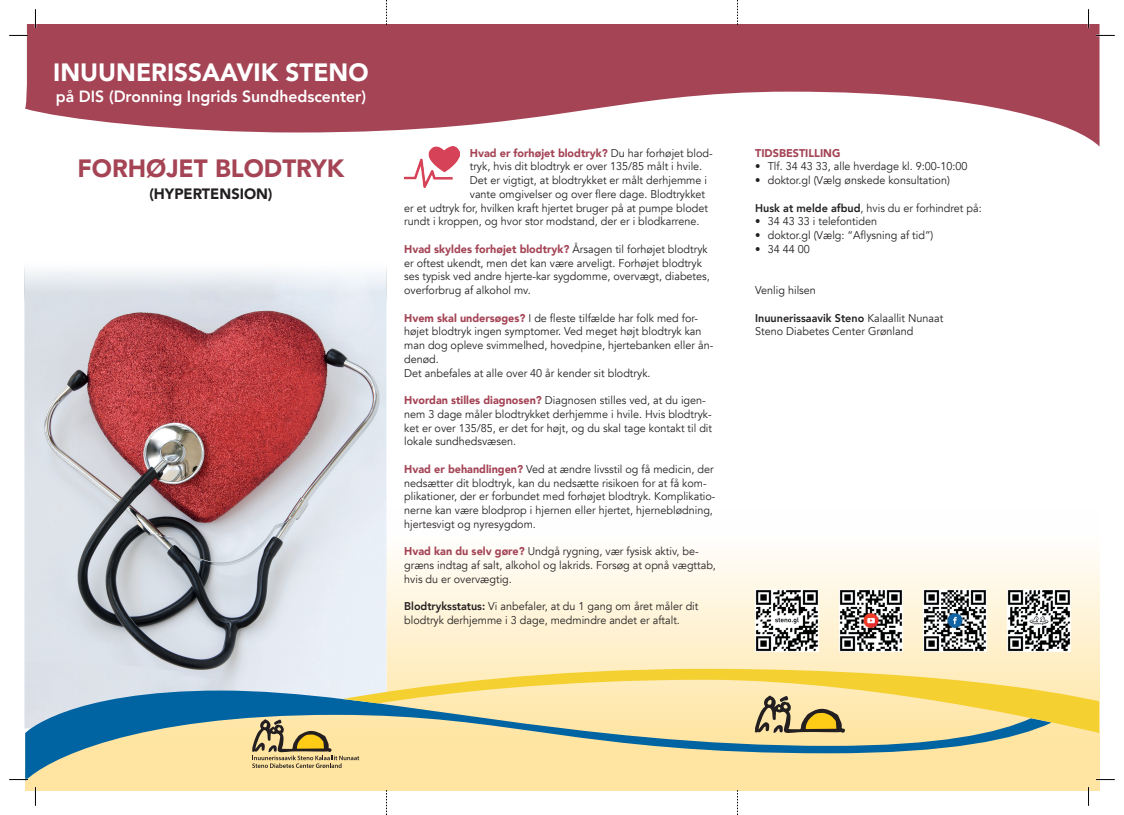
<style>
.page{position:relative;width:1124px;height:815px;background:#fff}
.page>*{position:absolute;margin:0;border:0;box-sizing:border-box;transform-origin:0 0}
.t1{font:900 25px "Avenir";color:#fff}
.t2{font:900 25px "Avenir";color:#a44455}
.t3{font:800 16.25px "Avenir";color:#fff}
.t4{font:900 15px "Avenir";color:#231f20}
.t5{font:11.25px/13.8px "Avenir";color:#231f20;scale:.96 1}
.t6{font:11.25px "Avenir";color:#231f20;scale:.95 1}
.t7{font:900 11.25px "Avenir";color:#a44455;scale:.96 1}
.s1{font-weight:400;color:#231f20}
.s2{font-weight:900;color:#a44455}
.s3{font-weight:800}
</style>
<div class="page">
<svg style="left:25px;top:25px;width:1074px;height:121px;fill:#a44455"></svg>
<svg style="left:25px;top:508px;width:1074px;height:283px"></svg>
<img style="left:24px;top:267px;width:362px;height:461px">
<svg style="left:386px;top:0;width:1px;height:25px"></svg>
<svg style="left:386px;top:790px;width:1px;height:25px"></svg>
<svg style="left:737px;top:0;width:1px;height:25px"></svg>
<svg style="left:737px;top:790px;width:1px;height:25px"></svg>
<svg style="left:25px;top:691px;width:1026px;height:90px;background:#c0c5a4"></svg>
<svg style="left:342px;top:669px;width:756px;height:64px;background:#e8d78f"></svg>
<img style="left:404px;top:146px;width:55px;height:42px">
<svg style="left:252px;top:719px;width:107px;height:49px;background:#cfb97f"></svg>
<img style="left:755px;top:589px;width:63px;height:63px">
<img style="left:839px;top:589px;width:63px;height:63px">
<img style="left:923px;top:589px;width:63px;height:63px">
<img style="left:1007px;top:589px;width:63px;height:63px">
<svg style="left:9px;top:35px;width:19px;height:1px"></svg>
<svg style="left:1095px;top:35px;width:19px;height:1px"></svg>
<svg style="left:9px;top:779px;width:19px;height:1px"></svg>
<svg style="left:1095px;top:779px;width:19px;height:1px"></svg>
<svg style="left:35px;top:9px;width:1px;height:19px"></svg>
<svg style="left:35px;top:787px;width:1px;height:19px"></svg>
<svg style="left:1087px;top:9px;width:2px;height:19px"></svg>
<svg style="left:1087px;top:787px;width:2px;height:19px"></svg>
<h1 class="t1" style="left:53px;top:51px;width:317px">INUUNERISSAAVIK STENO</h1>
<h2 class="t3" style="left:56px;top:84px;width:312px">på DIS (Dronning Ingrids Sundhedscenter)</h2>
<h1 class="t2" style="left:78px;top:147px;width:268px">FORHØJET BLODTRYK</h1>
<h3 class="t4" style="left:149px;top:181px;width:125px">(HYPERTENSION)</h3>
<p class="t7" style="left:469px;top:143px;width:254px">Hvad er forhøjet blodtryk? <span class="s1">Du har forhøjet blod-</span></p>
<p class="t5" style="left:469px;top:160px;width:244px">tryk, hvis dit blodtryk er over 135/85 målt i hvile.</p>
<p class="t5" style="left:469px;top:173px;width:248px">Det er vigtigt, at blodtrykket er målt derhjemme i</p>
<p class="t5" style="left:469px;top:187px;width:247px">vante omgivelser og over flere dage. Blodtrykket</p>
<p class="t5" style="left:404px;top:201px;width:318px">er et udtryk for, hvilken kraft hjertet bruger på at pumpe blodet</p>
<p class="t5" style="left:404px;top:215px;width:309px">rundt i kroppen, og hvor stor modstand, der er i blodkarrene.</p>
<p class="t5" style="left:404px;top:242px;width:320px"><span class="s2">Hvad skyldes forhøjet blodtryk?</span> Årsagen til forhøjet blodtryk er oftest ukendt, men det kan være arveligt. Forhøjet blodtryk ses typisk ved andre hjerte-kar sygdomme, overvægt, diabetes, overforbrug af alkohol mv.</p>
<p class="t5" style="left:404px;top:311px;width:323px"><span class="s2">Hvem skal undersøges?</span> I de fleste tilfælde har folk med for&shy;højet blodtryk ingen symptomer. Ved meget højt blodtryk kan man dog opleve svimmelhed, hovedpine, hjertebanken eller ån&shy;denød.<br>Det anbefales at alle over 40 år kender sit blodtryk.</p>
<p class="t5" style="left:404px;top:393px;width:322px"><span class="s2">Hvordan stilles diagnosen?</span> Diagnosen stilles ved, at du igen&shy;nem 3 dage måler blodtrykket derhjemme i hvile. Hvis blodtryk&shy;ket er over 135/85, er det for højt, og du skal tage kontakt til dit lokale sundhedsvæsen.</p>
<p class="t5" style="left:404px;top:462px;width:326px"><span class="s2">Hvad er behandlingen?</span> Ved at ændre livsstil og få medicin, der nedsætter dit blodtryk, kan du nedsætte risikoen for at få kom&shy;plikationer, der er forbundet med forhøjet blodtryk. Komplikatio&shy;nerne kan være blodprop i hjernen eller hjertet, hjerneblødning, hjertesvigt og nyresygdom.</p>
<p class="t5" style="left:404px;top:545px;width:326px"><span class="s2">Hvad kan du selv gøre?</span> Undgå rygning, vær fysisk aktiv, be&shy;græns indtag af salt, alkohol og lakrids. Forsøg at opnå vægttab, hvis du er overvægtig.</p>
<p class="t5" style="left:404px;top:600px;width:308px"><span class="s3">Blodtryksstatus:</span> Vi anbefaler, at du 1 gang om året måler dit blodtryk derhjemme i 3 dage, medmindre andet er aftalt.</p>
<p class="t7" style="left:755px;top:143px;width:90px">TIDSBESTILLING</p>
<p class="t6" style="left:755px;top:160px;width:225px">• Tlf. 34 43 33, alle hverdage kl. 9:00-10:00</p>
<p class="t6" style="left:755px;top:173px;width:206px">• doktor.gl (Vælg ønskede konsultation)</p>
<p class="t5" style="left:755px;top:201px;width:237px"><span class="s3">Husk at melde afbud</span>, hvis du er forhindret på:</p>
<p class="t6" style="left:755px;top:215px;width:130px">• 34 43 33 i telefontiden</p>
<p class="t6" style="left:755px;top:228px;width:189px">• doktor.gl (Vælg: “Aflysning af tid”)</p>
<p class="t6" style="left:755px;top:242px;width:59px">• 34 44 00</p>
<p class="t5" style="left:755px;top:283px;width:65px">Venlig hilsen</p>
<p class="t5" style="left:755px;top:311px;width:197px"><span class="s3">Inuunerissaavik Steno</span> Kalaallit Nunaat<br>Steno Diabetes Center Grønland</p>
</div>
